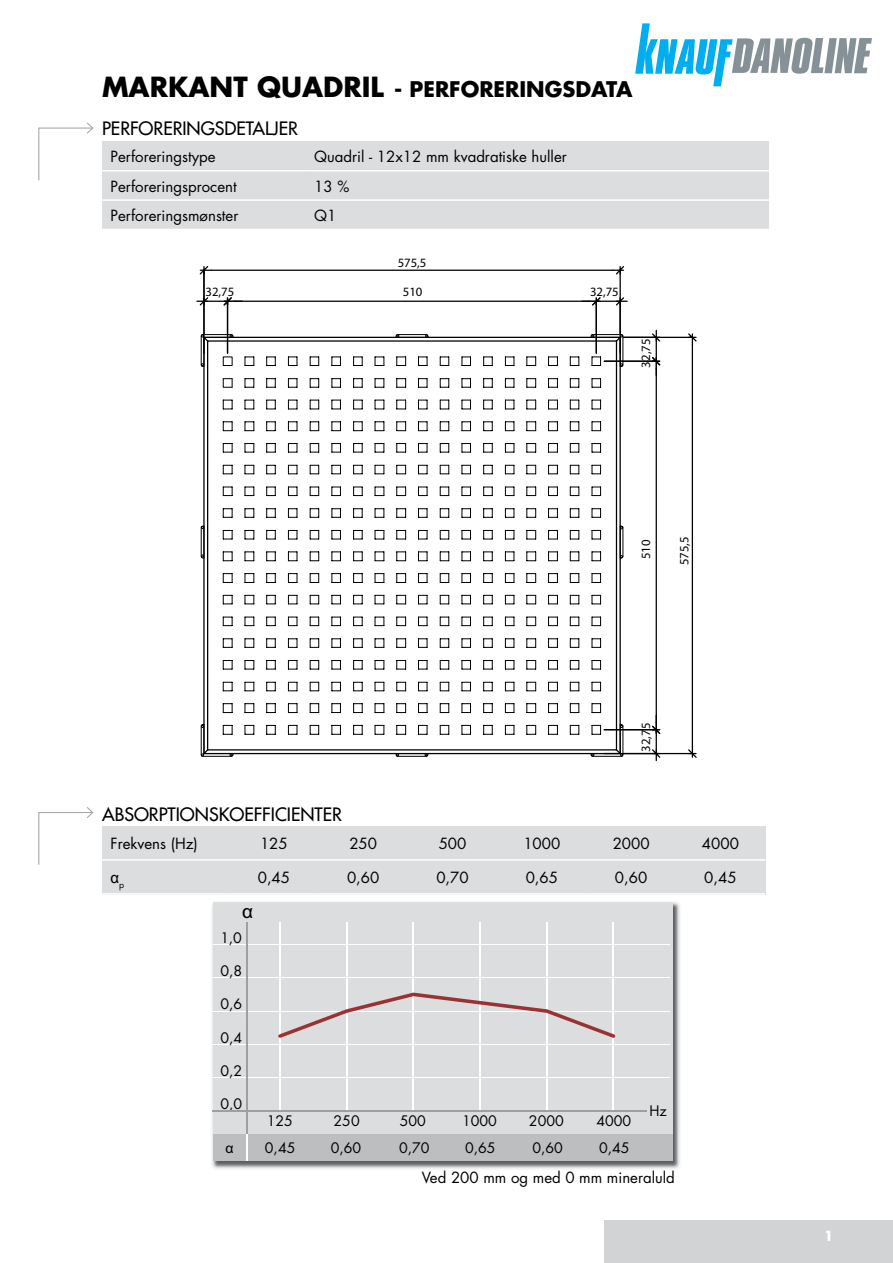
<style>
.page{position:relative;width:893px;height:1263px;background:#fff}
.page>*{position:absolute;margin:0;border:0;box-sizing:border-box;transform-origin:0 0}
.t1{font:700 21px "Futura Std";color:#000}
.t2{font:18.9px "Arial";color:#000}
.t3{font:500 18px "Futura Std";color:#000}
.t4{font:15px "Futura Std";color:#000}
.t5{font:15px "Arial";color:#000}
.t6{font:14.1px "Futura Std";color:#000}
.t7{font:14.1px "Arial";color:#000}
.t8{font:700 13.5px "Futura Std";color:#fff}
.t9{font:12.75px "Myriad Pro";color:#000}
.s1{font-size:27px}
</style>
<div class="page">
<div style="left:604px;top:1220px;width:289px;height:43px;background:#d1d3d4"></div>
<svg style="left:635px;top:23px;width:237px;height:63px"></svg>
<svg style="left:38px;top:122px;width:56px;height:59px"></svg>
<svg style="left:38px;top:807px;width:56px;height:58px"></svg>
<img style="left:212px;top:902px;width:468px;height:267px">
<div style="left:213px;top:903px;width:460px;height:258px;background:#dcddde"></div>
<hr style="left:213px;top:944px;width:457px;height:1px;background:#fff">
<hr style="left:213px;top:977px;width:457px;height:1px;background:#fff">
<hr style="left:213px;top:1011px;width:457px;height:1px;background:#fff">
<hr style="left:213px;top:1044px;width:457px;height:1px;background:#fff">
<hr style="left:213px;top:1077px;width:456px;height:1px;background:#fff">
<hr style="left:279px;top:922px;width:2px;height:189px;background:#fff">
<hr style="left:346px;top:922px;width:1px;height:189px;background:#fff">
<hr style="left:413px;top:922px;width:1px;height:189px;background:#fff">
<hr style="left:479px;top:922px;width:1px;height:189px;background:#fff">
<hr style="left:546px;top:922px;width:1px;height:189px;background:#fff">
<hr style="left:613px;top:922px;width:1px;height:189px;background:#fff">
<div style="left:213px;top:1134px;width:460px;height:27px;background:#bcbec0"></div>
<hr style="left:246px;top:922px;width:1px;height:223px;background:#9d9fa2">
<svg style="left:246px;top:1134px;width:1px;height:27px"></svg>
<svg style="left:278px;top:992px;width:337px;height:46px"></svg>
<hr style="left:213px;top:1110px;width:434px;height:1px;background:#9d9fa2">
<svg style="left:621px;top:297px;width:76px;height:458px"></svg>
<svg style="left:687px;top:746px;width:10px;height:12px"></svg>
<svg style="left:621px;top:266px;width:4px;height:5px"></svg>
<svg style="left:395px;top:755px;width:34px;height:2px"></svg>
<svg style="left:200px;top:525px;width:2px;height:34px"></svg>
<svg style="left:197px;top:266px;width:424px;height:101px"></svg>
<svg style="left:200px;top:724px;width:34px;height:33px"></svg>
<svg style="left:202px;top:336px;width:388px;height:419px"></svg>
<svg style="left:590px;top:330px;width:71px;height:431px"></svg>
<div style="left:102px;top:826px;width:663px;height:69px;background:#dcddde"></div>
<div style="left:102px;top:141px;width:667px;height:88px;background:#dcddde"></div>
<hr style="left:102px;top:170px;width:204px;height:1px;background:#fff">
<hr style="left:306px;top:170px;width:463px;height:1px;background:#fff">
<hr style="left:102px;top:199px;width:204px;height:2px;background:#fff">
<hr style="left:306px;top:199px;width:463px;height:2px;background:#fff">
<hr style="left:102px;top:859px;width:127px;height:2px;background:#fff">
<hr style="left:229px;top:859px;width:90px;height:2px;background:#fff">
<hr style="left:319px;top:859px;width:89px;height:2px;background:#fff">
<hr style="left:408px;top:859px;width:89px;height:2px;background:#fff">
<hr style="left:497px;top:859px;width:89px;height:2px;background:#fff">
<hr style="left:586px;top:859px;width:90px;height:2px;background:#fff">
<hr style="left:676px;top:859px;width:89px;height:2px;background:#fff">
<hr style="left:102px;top:893px;width:127px;height:2px;background:#fff">
<hr style="left:229px;top:893px;width:90px;height:2px;background:#fff">
<hr style="left:319px;top:893px;width:89px;height:2px;background:#fff">
<hr style="left:408px;top:893px;width:89px;height:2px;background:#fff">
<hr style="left:497px;top:893px;width:89px;height:2px;background:#fff">
<hr style="left:586px;top:893px;width:90px;height:2px;background:#fff">
<hr style="left:676px;top:893px;width:89px;height:2px;background:#fff">
<h1 class="t1" style="left:102px;top:75px;width:532px"><span class="s1">MARKANT QUADRIL</span> - PERFORERINGSDATA</h1>
<p class="t3" style="left:102px;top:117px;width:197px">PERFORERINGSDETALJER</p>
<p class="t4" style="left:111px;top:147px;width:107px">Perforeringstype</p>
<p class="t4" style="left:314px;top:147px;width:254px">Quadril - 12x12 mm kvadratiske huller</p>
<p class="t4" style="left:111px;top:177px;width:128px">Perforeringsprocent</p>
<p class="t4" style="left:314px;top:177px;width:37px">13 %</p>
<p class="t4" style="left:111px;top:206px;width:129px">Perforeringsmønster</p>
<p class="t4" style="left:314px;top:206px;width:24px">Q1</p>
<p class="t9" style="left:398px;top:254px;width:30px">575,5</p>
<p class="t9" style="left:205px;top:283px;width:30px">32,75</p>
<p class="t9" style="left:403px;top:283px;width:21px">510</p>
<p class="t9" style="left:590px;top:283px;width:30px">32,75</p>
<p class="t9" style="left:638px;top:368px;width:30px;rotate:-90deg">32,75</p>
<p class="t3" style="left:102px;top:803px;width:34px">ABSORPTIONS</p>
<p class="t3" style="left:219px;top:803px;width:21px">KOEFFI</p>
<p class="t3" style="left:275px;top:803px;width:22px">CIENTER</p>
<p class="t9" style="left:638px;top:559px;width:21px;rotate:-90deg">510</p>
<p class="t9" style="left:676px;top:565px;width:30px;rotate:-90deg">575,5</p>
<p class="t9" style="left:638px;top:752px;width:30px;rotate:-90deg">32,75</p>
<p class="t4" style="left:111px;top:834px;width:89px">Frekvens (Hz)</p>
<p class="t4" style="left:260px;top:834px;width:29px">125</p>
<p class="t4" style="left:349px;top:834px;width:29px">250</p>
<p class="t4" style="left:439px;top:834px;width:29px">500</p>
<p class="t4" style="left:523px;top:834px;width:38px">1000</p>
<p class="t4" style="left:613px;top:834px;width:38px">2000</p>
<p class="t4" style="left:702px;top:834px;width:38px">4000</p>
<p class="t5" style="left:111px;top:868px;width:15px">α<sub>p</sub></p>
<p class="t4" style="left:258px;top:868px;width:34px">0,45</p>
<p class="t4" style="left:347px;top:868px;width:34px">0,60</p>
<p class="t4" style="left:436px;top:868px;width:34px">0,70</p>
<p class="t4" style="left:526px;top:868px;width:34px">0,65</p>
<p class="t4" style="left:615px;top:868px;width:34px">0,60</p>
<p class="t4" style="left:704px;top:868px;width:34px">0,45</p>
<p class="t2" style="left:242px;top:899px;width:12px">α</p>
<p class="t6" style="left:221px;top:929px;width:23px">1,0</p>
<p class="t6" style="left:221px;top:961px;width:23px">0,8</p>
<p class="t6" style="left:221px;top:995px;width:23px">0,6</p>
<p class="t6" style="left:221px;top:1028px;width:23px">0,4</p>
<p class="t6" style="left:221px;top:1062px;width:23px">0,2</p>
<p class="t6" style="left:221px;top:1095px;width:23px">0,0</p>
<p class="t6" style="left:267px;top:1112px;width:28px">125</p>
<p class="t6" style="left:334px;top:1112px;width:28px">250</p>
<p class="t6" style="left:400px;top:1112px;width:28px">500</p>
<p class="t6" style="left:462px;top:1112px;width:36px">1000</p>
<p class="t6" style="left:529px;top:1112px;width:36px">2000</p>
<p class="t6" style="left:596px;top:1112px;width:36px">4000</p>
<p class="t7" style="left:225px;top:1139px;width:10px">α</p>
<p class="t6" style="left:265px;top:1139px;width:32px">0,45</p>
<p class="t6" style="left:331px;top:1139px;width:32px">0,60</p>
<p class="t6" style="left:399px;top:1139px;width:32px">0,70</p>
<p class="t6" style="left:465px;top:1139px;width:32px">0,65</p>
<p class="t6" style="left:532px;top:1139px;width:32px">0,60</p>
<p class="t6" style="left:599px;top:1139px;width:32px">0,45</p>
<p class="t6" style="left:649px;top:1101px;width:19px">Hz</p>
<p class="t4" style="left:422px;top:1168px;width:255px">Ved 200 mm og med 0 mm mineraluld</p>
<p class="t8" style="left:824px;top:1226px;width:11px">1</p>
</div>
